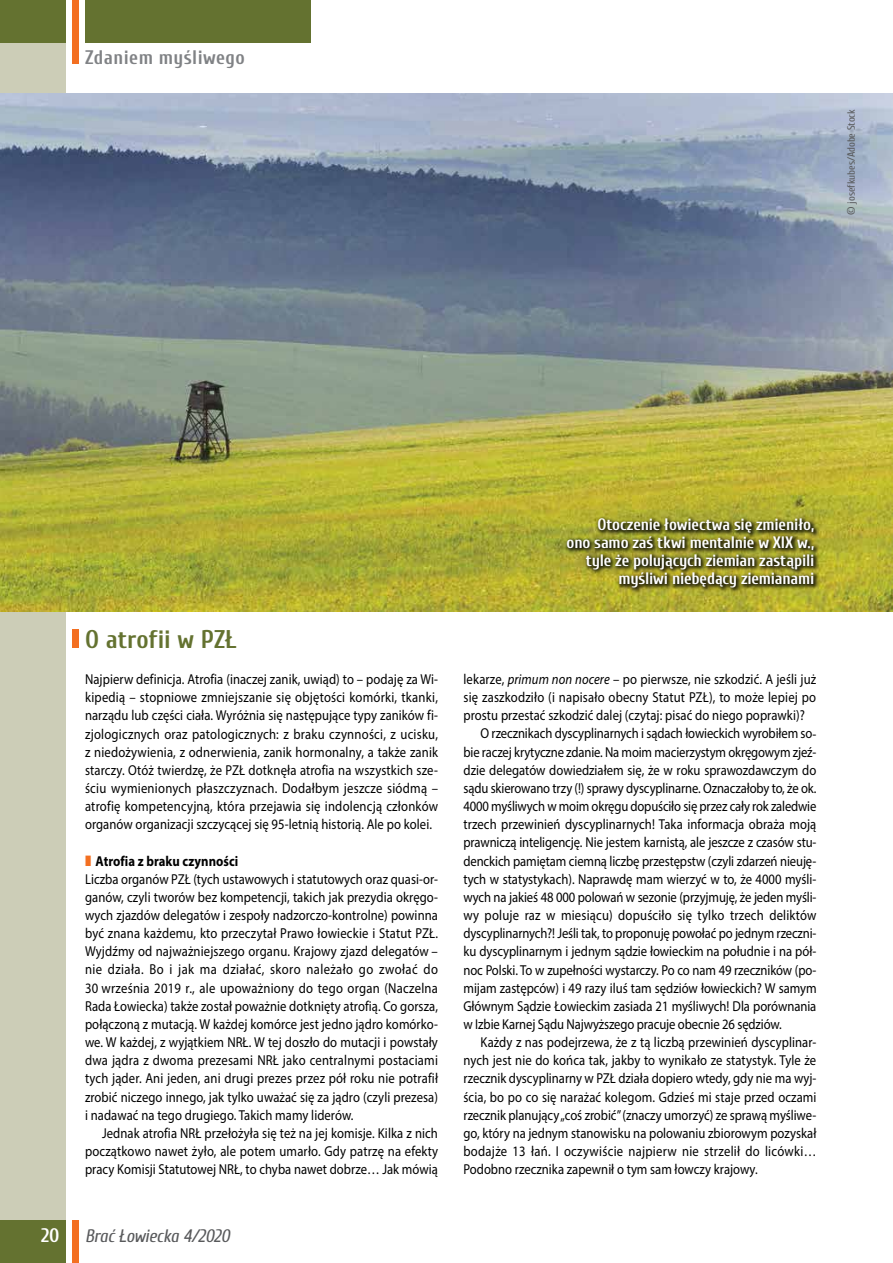
<style>
.page{position:relative;width:893px;height:1263px;background:#fff}
.page>*{position:absolute;margin:0;border:0;box-sizing:border-box;transform-origin:0 0}
.t1{font:700 25.5px "Cuprum";letter-spacing:.005em;color:#647230}
.t2{font:700 19.5px "Cuprum";letter-spacing:.02em;color:#808285}
.t3{font:700 19.5px "Cuprum";color:#fff}
.t4{font:italic 18px "Cuprum";letter-spacing:-.01em;color:#58595b}
.t5{font:700 16.5px/18px "Cuprum";letter-spacing:-.01em;color:#fff;text-align:right}
.t6{font:14.4px/18.1px "Myriad Pro";color:#000;text-align:justify;scale:.88 1}
.t7{font:14.4px "Myriad Pro";letter-spacing:.02em;color:#000;scale:.88 1}
.t8{font:700 14.4px "Myriad Pro";letter-spacing:.005em;color:#000;scale:.88 1}
.t9{font:10.5px "Cuprum";letter-spacing:-.005em;color:#58595b}
.s1{font-style:italic}
</style>
<div class="page">
<div style="left:0;top:43px;width:66px;height:1177px;background:#cccdb7"></div>
<div style="left:0;top:1220px;width:66px;height:43px;background:#647230"></div>
<div style="left:0;top:0;width:66px;height:43px;background:#647230"></div>
<div style="left:85px;top:0;width:225px;height:43px;background:#647230"></div>
<div style="left:72px;top:1220px;width:7px;height:43px;background:#f36f21"></div>
<img style="left:0;top:94px;width:893px;height:517px">
<div style="left:72px;top:0;width:7px;height:64px;background:#f36f21"></div>
<div style="left:72px;top:630px;width:7px;height:18px;background:#f36f21"></div>
<div style="left:564px;top:516px;width:256px;height:77px;background:#000;opacity:.75"></div>
<h2 class="t2" style="left:85px;top:42px;width:161px">Zdaniem myśliwego</h2>
<p class="t9" style="left:844px;top:215px;width:107px;rotate:-90deg">© josefkubes/Adobe Stock</p>
<h1 class="t1" style="left:85px;top:620px;width:153px">O atrofii w PZŁ</h1>
<p class="t6" style="left:85px;top:670px;width:403px">Najpierw definicja. Atrofia (inaczej zanik, uwiąd) to – podaję za Wi&shy;kipedią – stopniowe zmniejszanie się objętości komórki, tkanki, narządu lub części ciała. Wyróżnia się następujące typy zaników fi&shy;zjologicznych oraz patologicznych: z braku czynności, z ucisku, z niedożywienia, z odnerwienia, zanik hormonalny, a także zanik starczy. Otóż twierdzę, że PZŁ dotknęła atrofia na wszystkich sze&shy;ściu wymienionych płaszczyznach. Dodałbym jeszcze siódmą – atrofię kompetencyjną, która przejawia się indolencją członków organów organizacji szczycącej się 95-letnią historią. Ale po kolei.</p>
<p class="t8" style="left:96px;top:851px;width:164px">Atrofia z braku czynności</p>
<p class="t6" style="left:85px;top:870px;width:403px">Liczba organów PZŁ (tych ustawowych i statutowych oraz quasi-or&shy;ganów, czyli tworów bez kompetencji, takich jak prezydia okręgo&shy;wych zjazdów delegatów i zespoły nadzorczo-kontrolne) powinna być znana każdemu, kto przeczytał Prawo łowieckie i Statut PZŁ.<br>Wyjdźmy od najważniejszego organu. Krajowy zjazd delegatów – nie działa. Bo i jak ma działać, skoro należało go zwołać do 30 września 2019 r., ale upoważniony do tego organ (Naczelna Rada Łowiecka) także został poważnie dotknięty atrofią. Co gorsza, połączoną z mutacją. W każdej komórce jest jedno jądro komórko&shy;we. W każdej, z wyjątkiem NRŁ. W tej doszło do mutacji i powstały dwa jądra z dwoma prezesami NRŁ jako centralnymi postaciami tych jąder. Ani jeden, ani drugi prezes przez pół roku nie potrafił zrobić niczego innego, jak tylko uważać się za jądro (czyli prezesa) i nadawać na tego drugiego. Takich mamy liderów.</p>
<p class="t6" style="left:85px;top:1124px;width:403px;text-indent:17px">Jednak atrofia NRŁ przełożyła się też na jej komisje. Kilka z nich początkowo nawet żyło, ale potem umarło. Gdy patrzę na efekty pracy Komisji Statutowej NRŁ, to chyba nawet dobrze… Jak mówią</p>
<h2 class="t3" style="left:41px;top:1221px;width:20px">20</h2>
<p class="t4" style="left:85px;top:1223px;width:146px">Brać Łowiecka 4/2020</p>
<p class="t5" style="left:567px;top:514px;width:249px">Otoczenie łowiectwa się zmieniło,<br>ono samo zaś tkwi mentalnie w XIX w., tyle że polujących ziemian zastąpili myśliwi niebędący ziemianami</p>
<p class="t6" style="left:463px;top:670px;width:402px">lekarze, <span class="s1">primum non nocere</span> – po pierwsze, nie szkodzić. A jeśli już</p>
<p class="t6" style="left:463px;top:688px;width:402px">się zaszkodziło (i napisało obecny Statut PZŁ), to może lepiej po</p>
<p class="t6" style="left:463px;top:706px;width:389px">prostu przestać szkodzić dalej (czytaj: pisać do niego poprawki)?</p>
<p class="t6" style="left:480px;top:724px;width:383px">O rzecznikach dyscyplinarnych i sądach łowieckich wyrobiłem so-</p>
<p class="t6" style="left:463px;top:742px;width:403px">bie raczej krytyczne zdanie. Na moim macierzystym okręgowym zjeź-</p>
<p class="t6" style="left:463px;top:761px;width:403px">dzie delegatów dowiedziałem się, że w roku sprawozdawczym do</p>
<p class="t6" style="left:463px;top:779px;width:403px">sądu skierowano trzy (!) sprawy dyscyplinarne. Oznaczałoby to, że ok.</p>
<p class="t6" style="left:463px;top:797px;width:403px">4000 myśliwych w moim okręgu dopuściło się przez cały rok zaledwie</p>
<p class="t6" style="left:463px;top:815px;width:402px">trzech przewinień dyscyplinarnych! Taka informacja obraża moją</p>
<p class="t6" style="left:463px;top:833px;width:403px">prawniczą inteligencję. Nie jestem karnistą, ale jeszcze z czasów stu-</p>
<p class="t6" style="left:463px;top:851px;width:403px">denckich pamiętam ciemną liczbę przestępstw (czyli zdarzeń nieuję-</p>
<p class="t6" style="left:463px;top:870px;width:403px">tych w statystykach). Naprawdę mam wierzyć w to, że 4000 myśli-</p>
<p class="t6" style="left:463px;top:888px;width:403px">wych na jakieś 48 000 polowań w sezonie (przyjmuję, że jeden myśli-</p>
<p class="t6" style="left:463px;top:906px;width:402px">wy poluje raz w miesiącu) dopuściło się tylko trzech deliktów</p>
<p class="t6" style="left:463px;top:924px;width:403px">dyscyplinarnych?! Jeśli tak, to proponuję powołać po jednym rzeczni-</p>
<p class="t6" style="left:463px;top:942px;width:403px">ku dyscyplinarnym i jednym sądzie łowieckim na południe i na pół-</p>
<p class="t6" style="left:463px;top:960px;width:403px">noc Polski. To w zupełności wystarczy. Po co nam 49 rzeczników (po-</p>
<p class="t6" style="left:463px;top:978px;width:403px">mijam zastępców) i 49 razy iluś tam sędziów łowieckich? W samym</p>
<p class="t6" style="left:463px;top:997px;width:403px">Głównym Sądzie Łowieckim zasiada 21 myśliwych! Dla porównania</p>
<p class="t6" style="left:463px;top:1015px;width:363px">w Izbie Karnej Sądu Najwyższego pracuje obecnie 26 sędziów.</p>
<p class="t6" style="left:480px;top:1033px;width:383px">Każdy z nas podejrzewa, że z tą liczbą przewinień dyscyplinar-</p>
<p class="t6" style="left:463px;top:1051px;width:402px">nych jest nie do końca tak, jakby to wynikało ze statystyk. Tyle że</p>
<p class="t6" style="left:463px;top:1069px;width:403px">rzecznik dyscyplinarny w PZŁ działa dopiero wtedy, gdy nie ma wyj-</p>
<p class="t6" style="left:463px;top:1087px;width:403px">ścia, bo po co się narażać kolegom. Gdzieś mi staje przed oczami</p>
<p class="t6" style="left:463px;top:1105px;width:403px">rzecznik planujący „coś zrobić” (znaczy umorzyć) ze sprawą myśliwe-</p>
<p class="t6" style="left:463px;top:1124px;width:402px">go, który na jednym stanowisku na polowaniu zbiorowym pozyskał</p>
<p class="t7" style="left:463px;top:1142px;width:403px">bodajże 13 łań. I oczywiście najpierw nie strzelił do licówki…</p>
<p class="t6" style="left:463px;top:1160px;width:336px">Podobno rzecznika zapewnił o tym sam łowczy krajowy.</p>
</div>
